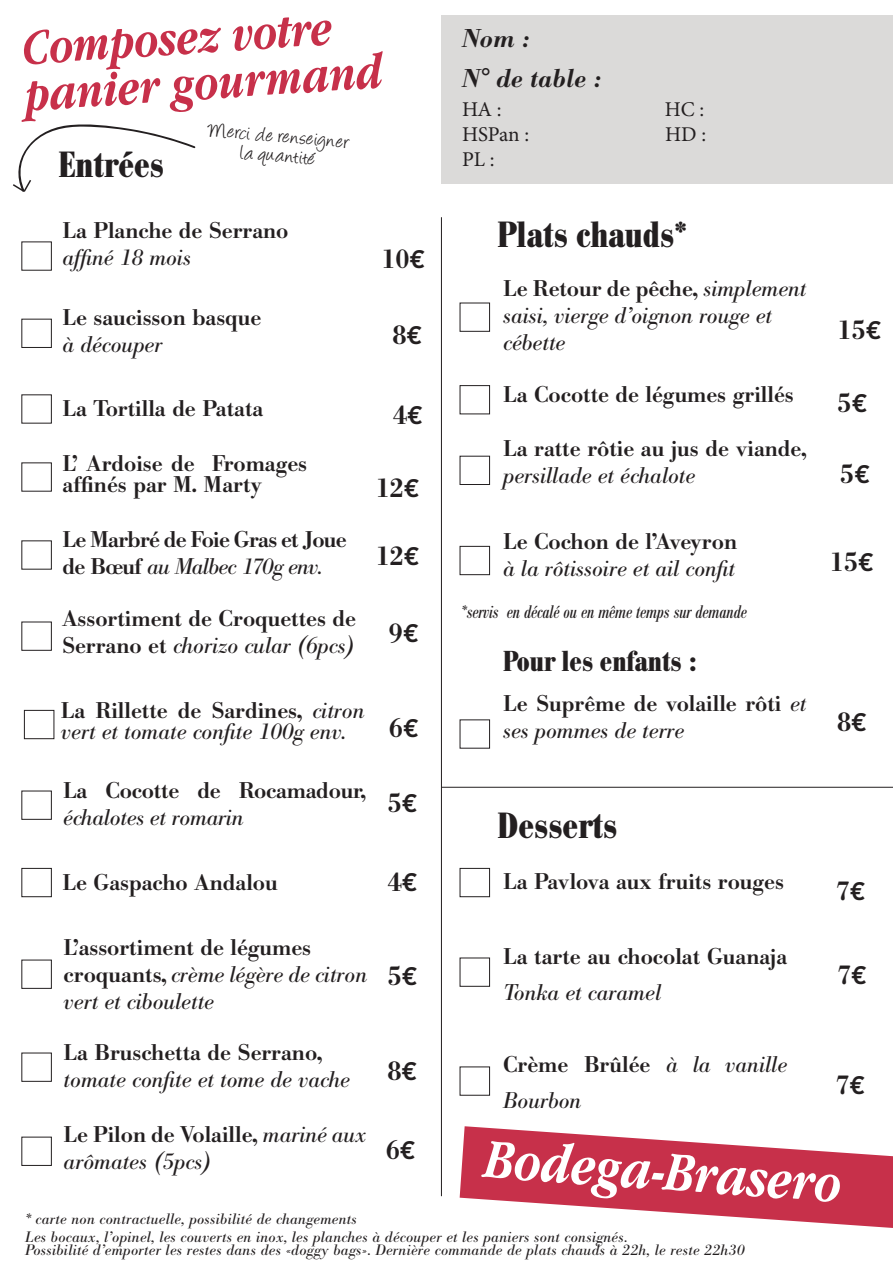
<style>
.page{position:relative;width:893px;height:1263px;background:#fff}
.page>*{position:absolute;margin:0;border:0;box-sizing:border-box;transform-origin:0 0}
.t1{font:italic 700 57px "Apple Garamond";color:#fff}
.t2{font:italic 700 51px "Apple Garamond";color:#c7304a}
.t3{font:700 condensed 36px "Bodoni BE";color:#231f20}
.t4{font:700 condensed 28.5px "Bodoni BE";color:#231f20}
.t5{font:500 27px "Bodoni BE";color:#231f20}
.t6{font:italic 500 25.5px "Bodoni BE";color:#231f20}
.t7{font:500 22.5px/27px "Bodoni BE";color:#231f20}
.t8{font:italic 22.5px/27px "Bodoni BE";color:#231f20}
.t9{font:500 22.5px/27px "Bodoni BE";letter-spacing:-.03em;color:#231f20}
.t10{font:22.5px "Angelina";color:#231f20}
.t11{font:21px "Minion Pro";letter-spacing:-.01em;color:#231f20}
.t12{font:italic condensed 18px "Bodoni BE";color:#231f20}
.t13{font:italic 15px "Bodoni BE";letter-spacing:.02em;color:#231f20}
.s1{font-family:"Kohinoor Bangla";font-weight:600;font-size:25.5px}
.s2{font-weight:400;font-style:italic}
.s3{font-weight:500;font-style:normal}
</style>
<div class="page">
<div style="left:442px;top:15px;width:451px;height:169px;background:#dbdad9"></div>
<hr style="left:441px;top:217px;width:1px;height:979px;background:#231f20">
<hr style="left:442px;top:787px;width:451px;height:1px;background:#231f20">
<div style="left:21px;top:622px;width:31px;height:29px;border:1px solid #231f20"></div>
<div style="left:24px;top:710px;width:30px;height:29px;border:1px solid #231f20"></div>
<div style="left:21px;top:791px;width:31px;height:29px;border:1px solid #231f20"></div>
<div style="left:21px;top:868px;width:31px;height:29px;border:1px solid #231f20"></div>
<div style="left:21px;top:960px;width:31px;height:29px;border:1px solid #231f20"></div>
<div style="left:460px;top:303px;width:30px;height:29px;border:1px solid #231f20"></div>
<div style="left:460px;top:385px;width:30px;height:29px;border:1px solid #231f20"></div>
<div style="left:460px;top:456px;width:30px;height:29px;border:1px solid #231f20"></div>
<div style="left:460px;top:546px;width:30px;height:29px;border:1px solid #231f20"></div>
<div style="left:460px;top:868px;width:30px;height:29px;border:1px solid #231f20"></div>
<div style="left:460px;top:957px;width:30px;height:30px;border:1px solid #231f20"></div>
<svg style="left:460px;top:1126px;width:433px;height:102px"></svg>
<svg style="left:13px;top:124px;width:183px;height:68px"></svg>
<div style="left:21px;top:319px;width:31px;height:29px;border:1px solid #231f20"></div>
<div style="left:21px;top:1137px;width:31px;height:29px;border:1px solid #231f20"></div>
<div style="left:21px;top:1053px;width:31px;height:29px;border:1px solid #231f20"></div>
<p class="t2" style="left:21px;top:18px;width:312px;rotate:-4deg">Composez votre</p>
<p class="t2" style="left:24px;top:64px;width:359px;rotate:-4deg">panier gourmand</p>
<p class="t10" style="left:209px;top:120px;width:144px;rotate:5deg">Merci de renseigner</p>
<p class="t10" style="left:241px;top:143px;width:76px;rotate:5deg">la quantité</p>
<p class="t3" style="left:58px;top:144px;width:107px">Entrées</p>
<p class="t7" style="left:63px;top:217px;width:227px">La Planche de Serrano</p>
<p class="t8" style="left:63px;top:244px;width:130px">affiné 18 mois</p>
<p class="t7" style="left:63px;top:304px;width:200px">Le saucisson basque</p>
<p class="t8" style="left:63px;top:331px;width:101px">à découper</p>
<p class="t5" style="left:381px;top:243px;width:45px">10<span class="s1">€</span></p>
<p class="t5" style="left:392px;top:319px;width:31px">8<span class="s1">€</span></p>
<p class="t7" style="left:63px;top:395px;width:202px">La Tortilla de Patata</p>
<p class="t7" style="left:63px;top:453px;width:246px;line-height:21px">L’ Ardoise de Fromages affinés par M. Marty</p>
<p class="t9" style="left:63px;top:526px;width:286px">Le Marbré de Foie Gras et Joue de Bœuf <span class="s2">au Malbec 170g env.</span></p>
<p class="t7" style="left:62px;top:606px;width:295px">Assortiment de Croquettes de</p>
<p class="t8" style="left:62px;top:633px;width:294px"><span class="s3">Serrano et</span> chorizo cular (6pcs)</p>
<p class="t5" style="left:393px;top:400px;width:31px">4<span class="s1">€</span></p>
<p class="t5" style="left:376px;top:472px;width:45px">12<span class="s1">€</span></p>
<p class="t5" style="left:376px;top:540px;width:45px">12<span class="s1">€</span></p>
<p class="t5" style="left:389px;top:617px;width:31px">9<span class="s1">€</span></p>
<p class="t8" style="left:61px;top:700px;width:305px;line-height:21px"><span class="s3">La Rillette de Sardines,</span> citron vert et tomate confite 100g env.</p>
<p class="t7" style="left:63px;top:777px;width:304px">La Cocotte de Rocamadour, <span class="s2">échalotes et romarin</span></p>
<p class="t5" style="left:389px;top:712px;width:31px">6<span class="s1">€</span></p>
<p class="t5" style="left:388px;top:787px;width:31px">5<span class="s1">€</span></p>
<p class="t7" style="left:63px;top:869px;width:217px">Le Gaspacho Andalou</p>
<p class="t7" style="left:64px;top:934px;width:249px">L’assortiment de légumes</p>
<p class="t8" style="left:64px;top:961px;width:305px"><span class="s3">croquants,</span> crème légère de citron vert et ciboulette</p>
<p class="t7" style="left:64px;top:1040px;width:260px">La Bruschetta de Serrano,</p>
<p class="t8" style="left:64px;top:1067px;width:288px">tomate confite et tome de vache</p>
<p class="t8" style="left:64px;top:1122px;width:304px"><span class="s3">Le Pilon de Volaille,</span> mariné aux arômates (5pcs)</p>
<p class="t5" style="left:388px;top:866px;width:31px">4<span class="s1">€</span></p>
<p class="t5" style="left:388px;top:960px;width:31px">5<span class="s1">€</span></p>
<p class="t5" style="left:388px;top:1055px;width:31px">8<span class="s1">€</span></p>
<p class="t5" style="left:386px;top:1134px;width:31px">6<span class="s1">€</span></p>
<p class="t6" style="left:462px;top:23px;width:68px">Nom :</p>
<p class="t6" style="left:462px;top:64px;width:140px">N° de table :</p>
<p class="t11" style="left:462px;top:95px;width:41px">HA :</p>
<p class="t11" style="left:665px;top:95px;width:41px">HC :</p>
<p class="t11" style="left:462px;top:120px;width:69px">HSPan :</p>
<p class="t11" style="left:665px;top:120px;width:43px">HD :</p>
<p class="t11" style="left:462px;top:145px;width:34px">PL :</p>
<p class="t3" style="left:497px;top:214px;width:191px">Plats chauds*</p>
<p class="t8" style="left:503px;top:275px;width:305px"><span class="s3">Le Retour de pêche,</span> simplement saisi, vierge d’oignon rouge et</p>
<p class="t8" style="left:503px;top:329px;width:64px">cébette</p>
<p class="t7" style="left:503px;top:382px;width:292px">La Cocotte de légumes grillés</p>
<p class="t7" style="left:503px;top:436px;width:305px">La ratte rôtie au jus de viande, <span class="s2">persillade et échalote</span></p>
<p class="t7" style="left:503px;top:529px;width:236px">Le Cochon de l’Aveyron</p>
<p class="t8" style="left:503px;top:556px;width:234px">à la rôtissoire et ail confit</p>
<p class="t12" style="left:460px;top:602px;width:288px">*servis en décalé ou en même temps sur demande</p>
<p class="t4" style="left:503px;top:645px;width:194px">Pour les enfants :</p>
<p class="t7" style="left:503px;top:691px;width:305px">Le Suprême de volaille rôti <span class="s2">et ses pommes de terre</span></p>
<p class="t5" style="left:838px;top:314px;width:45px">15<span class="s1">€</span></p>
<p class="t5" style="left:838px;top:387px;width:31px">5<span class="s1">€</span></p>
<p class="t5" style="left:840px;top:459px;width:31px">5<span class="s1">€</span></p>
<p class="t5" style="left:830px;top:546px;width:45px">15<span class="s1">€</span></p>
<p class="t5" style="left:837px;top:706px;width:31px">8<span class="s1">€</span></p>
<p class="t3" style="left:497px;top:805px;width:121px">Desserts</p>
<p class="t7" style="left:503px;top:869px;width:282px">La Pavlova aux fruits rouges</p>
<p class="t7" style="left:503px;top:939px;width:286px;line-height:36px">La tarte au chocolat Guanaja<br><span class="s2">Tonka et caramel</span></p>
<p class="t8" style="left:503px;top:1047px;width:286px;line-height:36px"><span class="s3">Crème Brûlée</span> à la vanille<br>Bourbon</p>
<p class="t5" style="left:836px;top:875px;width:31px">7<span class="s1">€</span></p>
<p class="t5" style="left:837px;top:959px;width:31px">7<span class="s1">€</span></p>
<p class="t5" style="left:835px;top:1069px;width:31px">7<span class="s1">€</span></p>
<p class="t1" style="left:488px;top:1124px;width:359px;rotate:4deg">Bodega-Brasero</p>
<p class="t13" style="left:25px;top:1210px;width:333px">* carte non contractuelle, possibilité de changements</p>
<p class="t13" style="left:25px;top:1228px;width:604px">Les bocaux, l’opinel, les couverts en inox, les planches à découper et les paniers sont consignés.</p>
<p class="t13" style="left:25px;top:1242px;width:721px">Possibilité d’emporter les restes dans des «doggy bags». Dernière commande de plats chauds à 22h, le reste 22h30</p>
</div>
